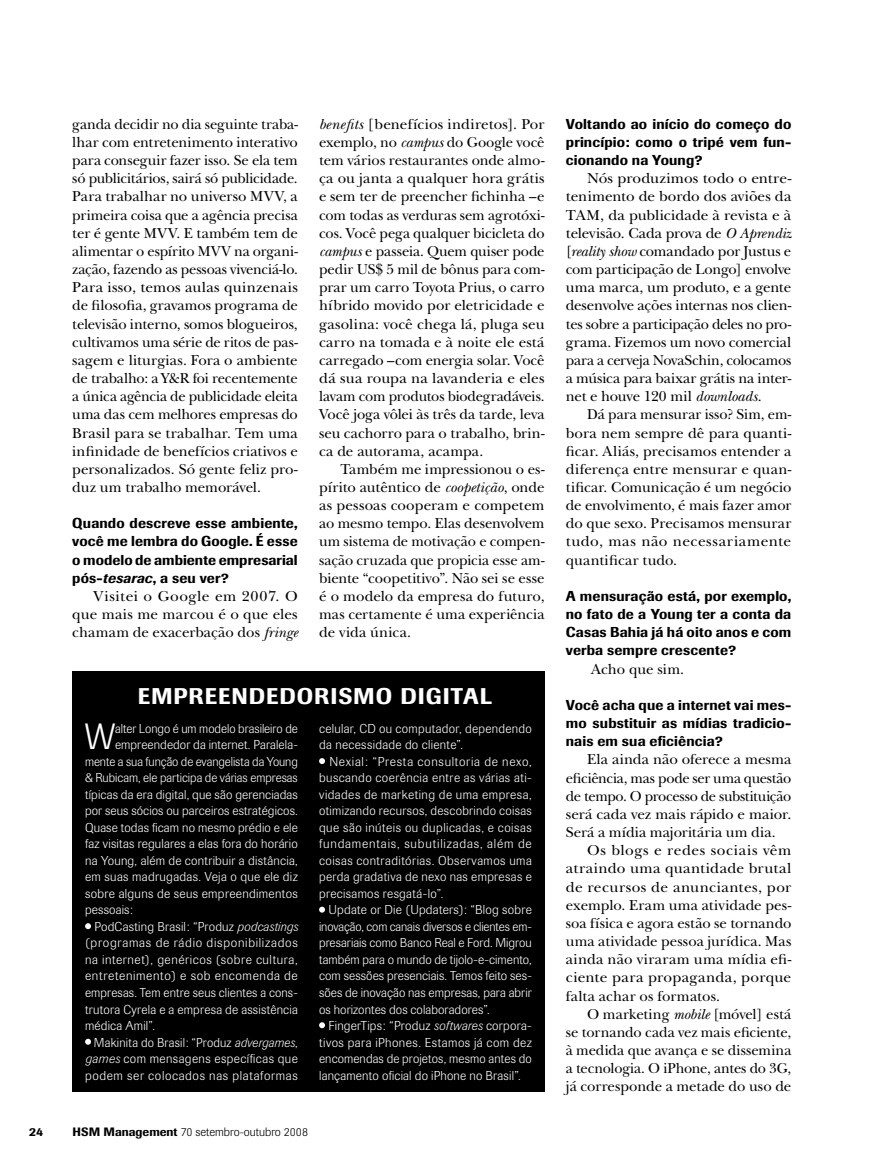
<style>
.page{position:relative;width:885px;height:1170px;background:#fff}
.page>*{position:absolute;margin:0;border:0;box-sizing:border-box;transform-origin:0 0}
.t1{font:300 36.15px "Imago";color:#fff}
.t2{font:500 22.5px "Imago";color:#fff}
.t3{font:15px/18.1px "New Baskerville Std";letter-spacing:.005em;color:#000;text-align:justify}
.t4{font:500 14.25px/18.1px "Imago";letter-spacing:.01em;color:#000;text-align:justify}
.t5{font:300 12.75px/16.5px "Imago";letter-spacing:.02em;color:#fff;text-align:justify}
.t6{font:300 12.75px "Imago";color:#fff}
.t7{font:300 12.75px "Imago";letter-spacing:.05em;color:#fff}
.t8{font:300 12.75px "Imago";letter-spacing:.045em;color:#fff}
.t9{font:300 12.75px "Imago";letter-spacing:.055em;color:#fff}
.t10{font:300 12px "Imago";color:#000}
.t11{font:500 12px "Imago";color:#000}
.s1{font-style:italic}
.s2{font-weight:500}
</style>
<div class="page">
<div style="left:72px;top:671px;width:472px;height:420px;background:#000"></div>
<svg style="left:85px;top:923px;width:6px;height:6px"></svg>
<svg style="left:85px;top:1038px;width:6px;height:6px"></svg>
<svg style="left:319px;top:758px;width:6px;height:6px"></svg>
<svg style="left:319px;top:906px;width:6px;height:6px"></svg>
<svg style="left:319px;top:1022px;width:6px;height:6px"></svg>
<p class="t3" style="left:72px;top:115px;width:227px">ganda decidir no dia seguinte traba&shy;lhar com entretenimento interativo para conseguir fazer isso. Se ela tem só publicitários, sairá só publicidade.<br>Para trabalhar no universo MVV, a primeira coisa que a agência precisa ter é gente MVV. E também tem de alimentar o espírito MVV na organi&shy;zação, fazendo as pessoas vivenciá-lo.<br>Para isso, temos aulas quinzenais de filosofia, gravamos programa de televisão interno, somos blogueiros, cultivamos uma série de ritos de pas&shy;sagem e liturgias. Fora o ambiente de trabalho: a Y&amp;R foi recentemente a única agência de publicidade eleita uma das cem melhores empresas do Brasil para se trabalhar. Tem uma infinidade de benefícios criativos e personalizados. Só gente feliz pro&shy;duz um trabalho memorável.</p>
<p class="t4" style="left:72px;top:514px;width:227px">Quando descreve esse ambiente, você me lembra do Google. É esse o modelo de ambiente empresarial pós-<span class="s1">tesarac</span>, a seu ver?</p>
<p class="t3" style="left:72px;top:587px;width:227px;text-indent:21px">Visitei o Google em 2007. O que mais me marcou é o que eles chamam de exacerbação dos <span class="s1">fringe</span></p>
<p class="t3" style="left:319px;top:115px;width:227px"><span class="s1">benefits</span> [benefícios indiretos]. Por exemplo, no <span class="s1">campus</span> do Google você tem vários restaurantes onde almo&shy;ça ou janta a qualquer hora grátis e sem ter de preencher fichinha –e com todas as verduras sem agrotóxi&shy;cos. Você pega qualquer bicicleta do <span class="s1">campus</span> e passeia. Quem quiser pode pedir US$ 5 mil de bônus para com&shy;prar um carro Toyota Prius, o carro híbrido movido por eletricidade e gasolina: você chega lá, pluga seu carro na tomada e à noite ele está carregado –com energia solar. Você dá sua roupa na lavanderia e eles lavam com produtos biodegradáveis.<br>Você joga vôlei às três da tarde, leva seu cachorro para o trabalho, brin&shy;ca de autorama, acampa.</p>
<p class="t3" style="left:319px;top:460px;width:227px;text-indent:21px">Também me impressionou o es&shy;pírito autêntico de <span class="s1">coopetição</span>, onde as pessoas cooperam e competem ao mesmo tempo. Elas desenvolvem um sistema de motivação e compen&shy;sação cruzada que propicia esse am&shy;biente “coopetitivo”. Não sei se esse é o modelo da empresa do futuro, mas certamente é uma experiência de vida única.</p>
<h2 class="t2" style="left:138px;top:682px;width:68px">Empreendedorismo</h2>
<h2 class="t2" style="left:400px;top:682px;width:14px">digita</h2>
<h2 class="t2" style="left:479px;top:682px;width:14px">l</h2>
<h1 class="t1" style="left:85px;top:716px;width:32px">W</h1>
<p class="t6" style="left:115px;top:721px;width:184px">alter Longo é um modelo brasileiro de</p>
<p class="t5" style="left:115px;top:736px;width:184px">empreendedor da internet. Paralela-</p>
<p class="t6" style="left:85px;top:754px;width:214px">mente a sua função de evangelista da Young</p>
<p class="t6" style="left:85px;top:770px;width:214px">&amp; Rubicam, ele participa de várias empresas</p>
<p class="t5" style="left:85px;top:786px;width:214px">típicas da era digital, que são gerenciadas</p>
<p class="t5" style="left:85px;top:802px;width:214px">por seus sócios ou parceiros estratégicos.</p>
<p class="t5" style="left:85px;top:819px;width:214px">Quase todas ficam no mesmo prédio e ele</p>
<p class="t5" style="left:85px;top:835px;width:214px">faz visitas regulares a elas fora do horário</p>
<p class="t5" style="left:85px;top:852px;width:214px">na Young, além de contribuir a distância,</p>
<p class="t5" style="left:85px;top:868px;width:214px">em suas madrugadas. Veja o que ele diz</p>
<p class="t5" style="left:85px;top:885px;width:214px">sobre alguns de seus empreendimentos</p>
<p class="t5" style="left:85px;top:901px;width:49px">pessoais:</p>
<p class="t5" style="left:94px;top:918px;width:205px">PodCasting Brasil: “Produz <span class="s1">podcastings</span></p>
<p class="t9" style="left:85px;top:935px;width:214px">(programas de rádio disponibilizados</p>
<p class="t8" style="left:85px;top:952px;width:214px">na internet), genéricos (sobre cultura,</p>
<p class="t7" style="left:85px;top:968px;width:214px">entretenimento) e sob encomenda de</p>
<p class="t5" style="left:85px;top:984px;width:214px">empresas. Tem entre seus clientes a cons-</p>
<p class="t5" style="left:85px;top:1000px;width:214px">trutora Cyrela e a empresa de assistência</p>
<p class="t5" style="left:85px;top:1017px;width:72px">médica Amil”.</p>
<p class="t5" style="left:94px;top:1033px;width:205px">Makinita do Brasil: “Produz <span class="s1">advergames</span>,</p>
<p class="t5" style="left:85px;top:1050px;width:214px"><span class="s1">games</span> com mensagens específicas que</p>
<p class="t7" style="left:85px;top:1067px;width:214px">podem ser colocados nas plataformas</p>
<p class="t5" style="left:319px;top:720px;width:214px">celular, CD ou computador, dependendo da necessidade do cliente”.</p>
<p class="t5" style="left:319px;top:753px;width:214px;text-indent:10px">Nexial: “Presta consultoria de nexo, buscando coerência entre as várias ati&shy;vidades de marketing de uma empresa, otimizando recursos, descobrindo coisas que são inúteis ou duplicadas, e coisas fundamentais, subutilizadas, além de coisas contraditórias. Observamos uma perda gradativa de nexo nas empresas e precisamos resgatá-lo”.</p>
<p class="t5" style="left:319px;top:901px;width:214px;text-indent:9px">Update or Die (Updaters): “Blog sobre inovação, com canais diversos e clientes em&shy;presariais como Banco Real e Ford. Migrou também para o mundo de tijolo-e-cimento, com sessões presenciais. Temos feito ses&shy;sões de inovação nas empresas, para abrir os horizontes dos colaboradores”.</p>
<p class="t5" style="left:319px;top:1017px;width:214px;text-indent:9px">FingerTips: “Produz <span class="s1">softwares</span> corpora&shy;tivos para iPhones. Estamos já com dez encomendas de projetos, mesmo antes do lançamento oficial do iPhone no Brasil”.</p>
<p class="t11" style="left:29px;top:1124px;width:15px">24</p>
<p class="t10" style="left:72px;top:1125px;width:237px"><span class="s2">HSM Management</span> 70 setembro-outubro 2008</p>
<p class="t4" style="left:565px;top:115px;width:227px">Voltando ao início do começo do princípio: como o tripé vem fun&shy;cionando na Young?</p>
<p class="t3" style="left:565px;top:169px;width:227px;text-indent:21px">Nós produzimos todo o entre&shy;tenimento de bordo dos aviões da TAM, da publicidade à revista e à televisão. Cada prova de <span class="s1">O Aprendiz </span>[<span class="s1">reality show</span> comandado por Justus e com participação de Longo] envolve uma marca, um produto, e a gente desenvolve ações internas nos clien&shy;tes sobre a participação deles no pro&shy;grama. Fizemos um novo comercial para a cerveja NovaSchin, colocamos a música para baixar grátis na inter&shy;net e houve 120 mil <span class="s1">downloads</span>.</p>
<p class="t3" style="left:565px;top:405px;width:227px;text-indent:21px">Dá para mensurar isso? Sim, em&shy;bora nem sempre dê para quanti&shy;ficar. Aliás, precisamos entender a diferença entre mensurar e quan&shy;tificar. Comunicação é um negócio de envolvimento, é mais fazer amor do que sexo. Precisamos mensurar tudo, mas não necessariamente quantificar tudo.</p>
<p class="t4" style="left:565px;top:587px;width:227px">A mensuração está, por exemplo, no fato de a Young ter a conta da Casas Bahia já há oito anos e com verba sempre crescente?</p>
<p class="t3" style="left:591px;top:659px;width:95px">Acho que sim.</p>
<p class="t4" style="left:565px;top:695px;width:227px">Você acha que a internet vai mes&shy;mo substituir as mídias tradicio&shy;nais em sua eficiência?</p>
<p class="t3" style="left:565px;top:750px;width:227px;text-indent:21px">Ela ainda não oferece a mesma eficiência, mas pode ser uma questão de tempo. O processo de substituição será cada vez mais rápido e maior.<br>Será a mídia majoritária um dia.</p>
<p class="t3" style="left:565px;top:841px;width:227px;text-indent:21px">Os blogs e redes sociais vêm atraindo uma quantidade brutal de recursos de anunciantes, por exemplo. Eram uma atividade pes&shy;soa física e agora estão se tornando uma atividade pessoa jurídica. Mas ainda não viraram uma mídia efi&shy;ciente para propaganda, porque falta achar os formatos.</p>
<p class="t3" style="left:565px;top:1004px;width:227px;text-indent:21px">O marketing <span class="s1">mobile</span> [móvel] está se tornando cada vez mais eficiente, à medida que avança e se dissemina a tecnologia. O iPhone, antes do 3G, já corresponde a metade do uso de</p>
</div>
